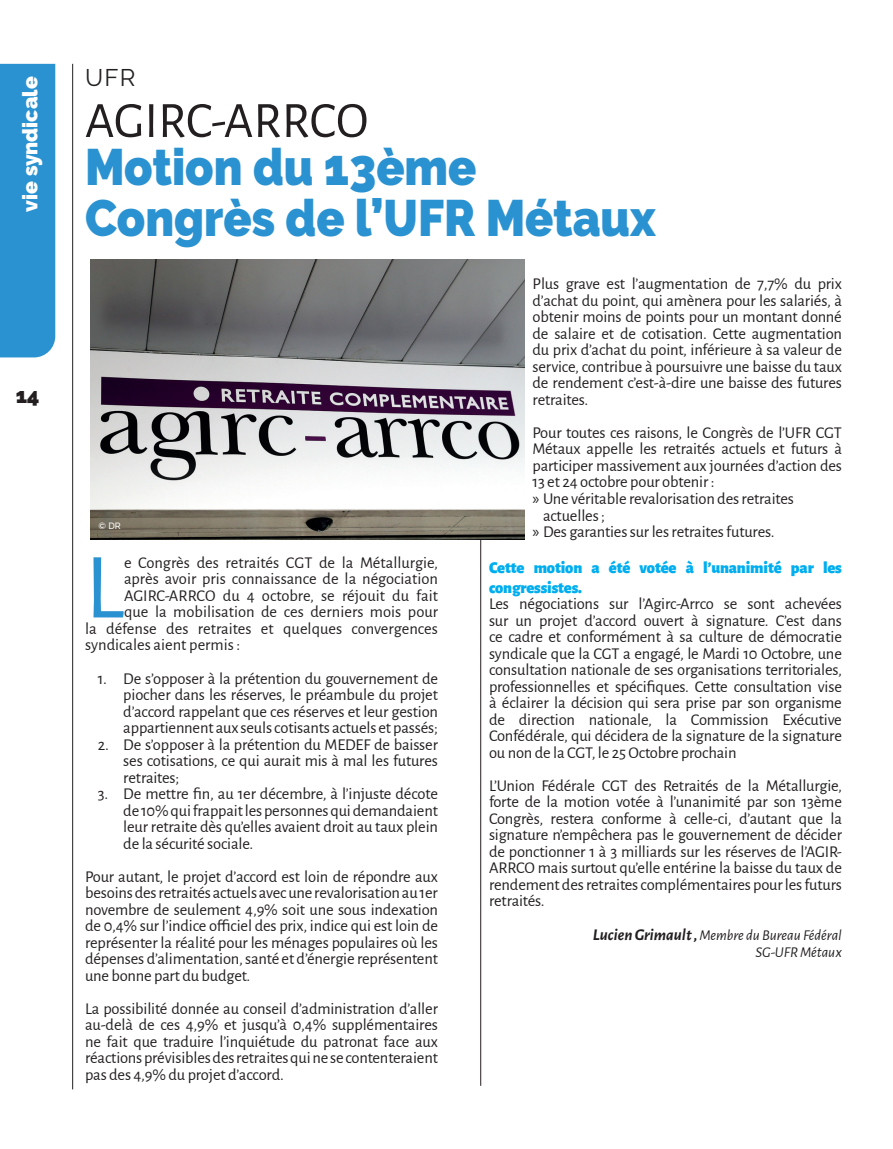
<style>
.page{position:relative;width:893px;height:1149px;background:#fff}
.page>*{position:absolute;margin:0;border:0;box-sizing:border-box;transform-origin:0 0}
.t1{font:93.75px "Alegreya Sans";color:#2a92d0}
.t2{font:900 51px/51px "Raleway";color:#2a92d0;scale:.91 1}
.t3{font:51px "Alegreya Sans";color:#231f20}
.t4{font:24px "Raleway";color:#231f20}
.t5{font:900 21px "Raleway";color:#fff}
.t6{font:900 21px "Raleway";color:#231f20}
.t7{font:16.5px/16.5px "Alegreya Sans";letter-spacing:-.01em;color:#231f20;text-align:justify}
.t8{font:900 16.5px/19.5px "Alegreya Sans";letter-spacing:-.01em;color:#00aeef}
.t9{font:italic 15px/17px "Alegreya Sans";color:#231f20;text-align:right}
.t10{font:500 9px "Raleway";color:#fff}
.s1{font-family:"Myriad Pro"}
.s2{font-weight:700;font-size:16.5px}
</style>
<div class="page">
<div style="left:0;top:64px;width:55px;height:293px;background:#2a92d0"></div>
<hr style="left:72px;top:64px;width:1px;height:1025px;background:#231f20">
<hr style="left:480px;top:259px;width:1px;height:826px;background:#231f20">
<img style="left:90px;top:259px;width:434px;height:280px">
<p class="t5" style="left:18px;top:212px;width:137px;rotate:-90deg">vie syndicale</p>
<p class="t6" style="left:16px;top:383px;width:25px">14</p>
<h3 class="t4" style="left:85px;top:64px;width:52px">UFR</h3>
<h2 class="t3" style="left:85px;top:85px;width:285px">AGIRC-ARRCO</h2>
<h2 class="t2" style="left:85px;top:142px;width:629px">Motion du 13ème<br>Congrès de l’UFR Métaux</h2>
<p class="t7" style="left:533px;top:275px;width:311px">Plus grave est l’augmentation de 7,7% du prix d’achat du point, qui amènera pour les salariés, à obtenir moins de points pour un montant donné de salaire et de cotisation. Cette augmentation du prix d’achat du point, inférieure à sa valeur de service, contribue à poursuivre une baisse du taux de rendement c’est-à-dire une baisse des futures retraites.</p>
<p class="t7" style="left:533px;top:423px;width:311px">Pour toutes ces raisons, le Congrès de l’UFR CGT</p>
<p class="t7" style="left:533px;top:440px;width:311px">Métaux appelle les retraités actuels et futurs à</p>
<p class="t7" style="left:533px;top:456px;width:311px">participer massivement aux journées d’action des</p>
<p class="t7" style="left:533px;top:473px;width:183px">13 et 24 octobre pour obtenir :</p>
<p class="t7" style="left:533px;top:489px;width:263px"><span class="s1">»</span> Une véritable revalorisation des retraites</p>
<p class="t7" style="left:543px;top:506px;width:63px">actuelles ;</p>
<p class="t7" style="left:533px;top:522px;width:243px"><span class="s1">»</span> Des garanties sur les retraites futures.</p>
<p class="t8" style="left:489px;top:556px;width:354px">Cette motion a été votée à l’unanimité par les congressistes.</p>
<p class="t7" style="left:489px;top:594px;width:354px">Les négociations sur l’Agirc-Arrco se sont achevées sur un projet d’accord ouvert à signature. C’est dans ce cadre et conformément à sa culture de démocratie syndicale que la CGT a engagé, le Mardi 10 Octobre, une consultation nationale de ses organisations territoriales, professionnelles et spécifiques. Cette consultation vise à éclairer la décision qui sera prise par son organisme de direction nationale, la Commission Exécutive Confédérale, qui décidera de la signature de la signature ou non de la CGT, le 25 Octobre prochain</p>
<p class="t7" style="left:489px;top:776px;width:354px">L’Union Fédérale CGT des Retraités de la Métallurgie, forte de la motion votée à l’unanimité par son 13ème Congrès, restera conforme à celle-ci, d’autant que la signature n’empêchera pas le gouvernement de décider de ponctionner 1 à 3 milliards sur les réserves de l’AGIR-ARRCO mais surtout qu’elle entérine la baisse du taux de rendement des retraites complémentaires pour les futurs retraités.</p>
<p class="t9" style="left:593px;top:925px;width:251px"><span class="s2">Lucien Grimault ,</span> Membre du Bureau Fédéral<br>SG-UFR Métaux</p>
<p class="t10" style="left:99px;top:520px;width:24px">© DR</p>
<h1 class="t1" style="left:85px;top:522px;width:40px">L</h1>
<p class="t7" style="left:124px;top:553px;width:315px">e Congrès des retraités CGT de la Métallurgie,</p>
<p class="t7" style="left:124px;top:570px;width:315px">après avoir pris connaissance de la négociation</p>
<p class="t7" style="left:124px;top:586px;width:315px">AGIRC-ARRCO du 4 octobre, se réjouit du fait</p>
<p class="t7" style="left:124px;top:603px;width:315px">que la mobilisation de ces derniers mois pour</p>
<p class="t7" style="left:85px;top:619px;width:354px">la défense des retraites et quelques convergences</p>
<p class="t7" style="left:85px;top:636px;width:157px">syndicales aient permis :</p>
<p class="t7" style="left:123px;top:669px;width:316px;text-indent:-26px">1. De s’opposer à la prétention du gouvernement de piocher dans les réserves, le préambule du projet d’accord rappelant que ces réserves et leur gestion appartiennent aux seuls cotisants actuels et passés;</p>
<p class="t7" style="left:123px;top:735px;width:316px;text-indent:-26px">2. De s’opposer à la prétention du MEDEF de baisser ses cotisations, ce qui aurait mis à mal les futures retraites;</p>
<p class="t7" style="left:123px;top:784px;width:316px;text-indent:-26px">3. De mettre fin, au 1er décembre, à l’injuste décote de 10% qui frappait les personnes qui demandaient leur retraite dès qu’elles avaient droit au taux plein de la sécurité sociale.</p>
<p class="t7" style="left:85px;top:867px;width:354px">Pour autant, le projet d’accord est loin de répondre aux besoins des retraités actuels avec une revalorisation au 1er novembre de seulement 4,9% soit une sous indexation de 0,4% sur l’indice officiel des prix, indice qui est loin de représenter la réalité pour les ménages populaires où les dépenses d’alimentation, santé et d’énergie représentent une bonne part du budget.</p>
<p class="t7" style="left:85px;top:999px;width:354px">La possibilité donnée au conseil d’administration d’aller au-delà de ces 4,9% et jusqu’à 0,4% supplémentaires ne fait que traduire l’inquiétude du patronat face aux réactions prévisibles des retraites qui ne se contenteraient pas des 4,9% du projet d’accord.</p>
</div>
